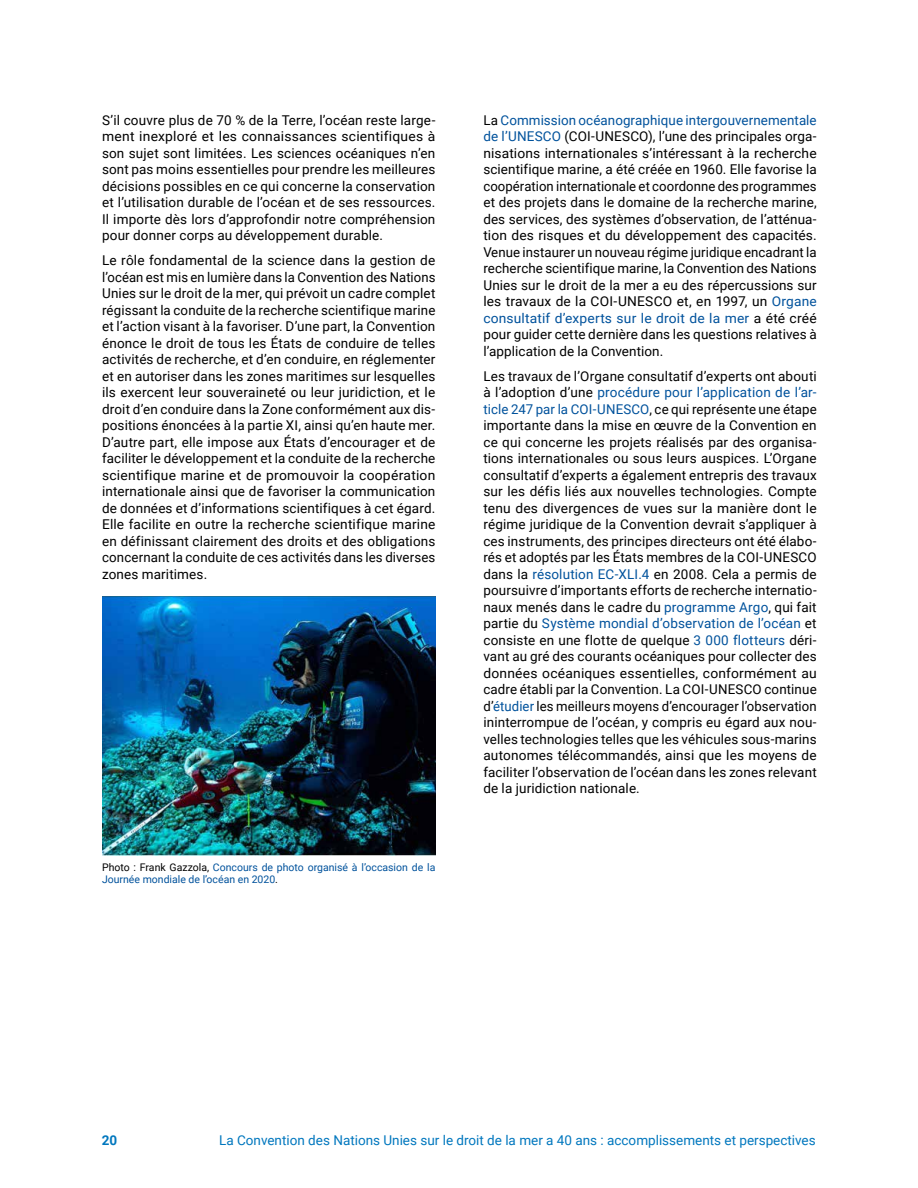
<style>
.page{position:relative;width:918px;height:1188px;background:#fff}
.page>*{position:absolute;margin:0;border:0;box-sizing:border-box;transform-origin:0 0}
.t1{font:13.5px/16.5px "Roboto";letter-spacing:.01em;color:#000;text-align:justify}
.t2{font:13.5px "Roboto";color:#0077be}
.t3{font:700 13.5px "Roboto";color:#0077be}
.t4{font:10.5px/12.6px "Roboto";color:#00529c}
.s1{color:#000}
.s2{color:#00529c}
</style>
<div class="page">
<img style="left:102px;top:596px;width:334px;height:259px">
<p class="t1" style="left:102px;top:111px;width:335px">S’il couvre plus de 70 % de la Terre, l’océan reste large&shy;ment inexploré et les connaissances scientifiques à son sujet sont limitées. Les sciences océaniques n’en sont pas moins essentielles pour prendre les meilleures décisions possibles en ce qui concerne la conservation et l’utilisation durable de l’océan et de ses ressources.<br>Il importe dès lors d’approfondir notre compréhension pour donner corps au développement durable.</p>
<p class="t1" style="left:102px;top:252px;width:335px">Le rôle fondamental de la science dans la gestion de l’océan est mis en lumière dans la Convention des Nations Unies sur le droit de la mer, qui prévoit un cadre complet régissant la conduite de la recherche scientifique marine et l’action visant à la favoriser. D’une part, la Convention énonce le droit de tous les États de conduire de telles activités de recherche, et d’en conduire, en réglementer et en autoriser dans les zones maritimes sur lesquelles ils exercent leur souveraineté ou leur juridiction, et le droit d’en conduire dans la Zone conformément aux dis&shy;positions énoncées à la partie XI, ainsi qu’en haute mer.<br>D’autre part, elle impose aux États d’encourager et de faciliter le développement et la conduite de la recherche scientifique marine et de promouvoir la coopération internationale ainsi que de favoriser la communication de données et d’informations scientifiques à cet égard.<br>Elle facilite en outre la recherche scientifique marine en définissant clairement des droits et des obligations concernant la conduite de ces activités dans les diverses zones maritimes.</p>
<p class="t4" style="left:102px;top:860px;width:335px"><span class="s1">Photo : Frank Gazzola,</span> Concours de photo organisé à l’occasion de la<br>Journée mondiale de l’océan en 2020<span class="s1">.</span></p>
<p class="t1" style="left:483px;top:111px;width:335px">La <span class="s2">Commission océanographique intergouvernementale de l’UNESCO</span> (COI-UNESCO), l’une des principales orga&shy;nisations internationales s’intéressant à la recherche scientifique marine, a été créée en 1960. Elle favorise la coopération internationale et coordonne des programmes et des projets dans le domaine de la recherche marine, des services, des systèmes d’observation, de l’atténua&shy;tion des risques et du développement des capacités.<br>Venue instaurer un nouveau régime juridique encadrant la recherche scientifique marine, la Convention des Nations Unies sur le droit de la mer a eu des répercussions sur les travaux de la COI-UNESCO et, en 1997, un <span class="s2">Organe consultatif d’experts sur le droit de la mer</span> a été créé pour guider cette dernière dans les questions relatives à l’application de la Convention.</p>
<p class="t1" style="left:483px;top:367px;width:335px">Les travaux de l’Organe consultatif d’experts ont abouti à l’adoption d’une <span class="s2">procédure pour l’application de l’ar&shy;ticle 247 par la COI-UNESCO</span>, ce qui représente une étape importante dans la mise en œuvre de la Convention en ce qui concerne les projets réalisés par des organisa&shy;tions internationales ou sous leurs auspices. L’Organe consultatif d’experts a également entrepris des travaux sur les défis liés aux nouvelles technologies. Compte tenu des divergences de vues sur la manière dont le régime juridique de la Convention devrait s’appliquer à ces instruments, des principes directeurs ont été élabo&shy;rés et adoptés par les États membres de la COI-UNESCO dans la <span class="s2">résolution EC-XLI.4</span> en 2008. Cela a permis de poursuivre d’importants efforts de recherche internatio&shy;naux menés dans le cadre du <span class="s2">programme Argo</span>, qui fait partie du <span class="s2">Système mondial d’observation de l’océan</span> et consiste en une flotte de quelque <span class="s2">3 000 flotteurs</span> déri&shy;vant au gré des courants océaniques pour collecter des données océaniques essentielles, conformément au cadre établi par la Convention. La COI-UNESCO continue d’<span class="s2">étudier</span> les meilleurs moyens d’encourager l’observation ininterrompue de l’océan, y compris eu égard aux nou&shy;velles technologies telles que les véhicules sous-marins autonomes télécommandés, ainsi que les moyens de faciliter l’observation de l’océan dans les zones relevant de la juridiction nationale.</p>
<p class="t3" style="left:102px;top:1130px;width:17px">20</p>
<p class="t2" style="left:219px;top:1130px;width:598px">La Convention des Nations Unies sur le droit de la mer a 40 ans : accomplissements et perspectives</p>
</div>
